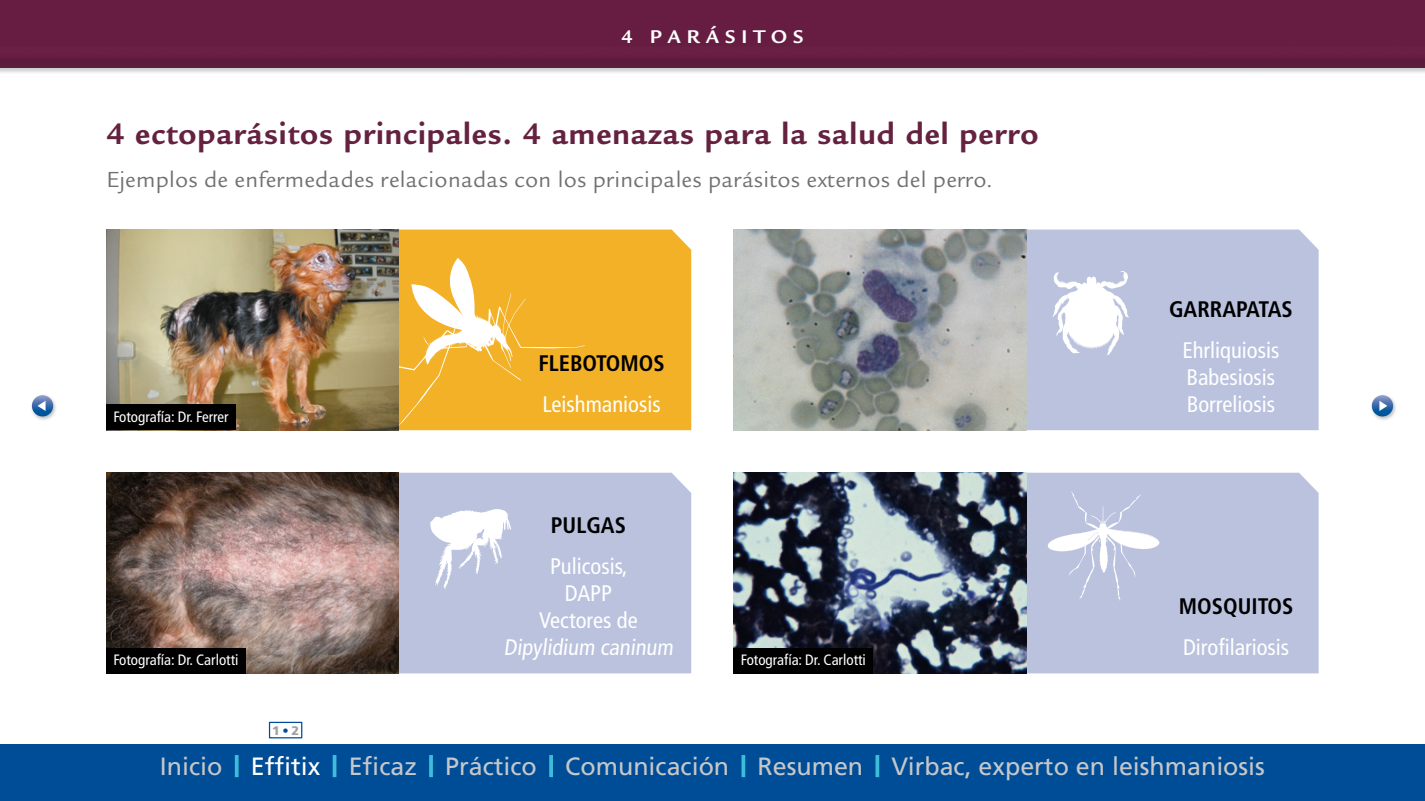
<style>
.page{position:relative;width:1425px;height:801px;background:#fff}
.page>*{position:absolute;margin:0;border:0;box-sizing:border-box;transform-origin:0 0}
.t1{font:700 32.5px "Legacy Sans";letter-spacing:.03em;color:#652240}
.t2{font:25px "Frutiger";color:#c6c7c8}
.t3{font:23.75px "Legacy Sans";letter-spacing:.01em;color:#707172}
.t4{font:condensed 22.5px/27px "Frutiger";color:#fff;text-align:center}
.t5{font:700 condensed 22.5px "Frutiger";color:#000}
.t6{font:700 20px "Legacy Sans";letter-spacing:.3em;color:#fff}
.t7{font:condensed 15px "Frutiger";color:#fff}
.t8{font:900 12.5px "Frutiger";color:#9ea0a2}
.s1{color:#004d97}
.s2{color:#fff}
</style>
<div class="page">
<div style="left:0;top:0;width:1424px;height:74px;background:#9ea0a2;opacity:.5"></div>
<img style="left:0;top:0;width:1424px;height:67px">
<div style="left:30px;top:394px;width:28px;height:27px;background:#9ea0a2;opacity:.7"></div>
<svg style="left:32px;top:395px;width:21px;height:21px"></svg>
<svg style="left:38px;top:401px;width:8px;height:10px"></svg>
<div style="left:399px;top:229px;width:292px;height:201px;background:#f2b127"></div>
<div style="left:1026px;top:229px;width:292px;height:201px;background:#bac2de"></div>
<div style="left:399px;top:473px;width:292px;height:200px;background:#bac2de"></div>
<div style="left:1026px;top:473px;width:292px;height:200px;background:#bac2de"></div>
<svg style="left:1047px;top:490px;width:112px;height:111px;background:#c5cbe3"></svg>
<svg style="left:1052px;top:271px;width:77px;height:84px"></svg>
<svg style="left:430px;top:509px;width:81px;height:80px"></svg>
<img style="left:106px;top:473px;width:293px;height:200px">
<img style="left:733px;top:229px;width:293px;height:201px">
<img style="left:733px;top:473px;width:293px;height:200px">
<svg style="left:399px;top:258px;width:186px;height:169px;background:#f3bb43"></svg>
<img style="left:106px;top:229px;width:293px;height:201px">
<div style="left:106px;top:405px;width:130px;height:25px;background:#000"></div>
<div style="left:106px;top:648px;width:139px;height:25px;background:#000"></div>
<div style="left:733px;top:648px;width:140px;height:25px;background:#000"></div>
<div style="left:1369px;top:394px;width:28px;height:27px;background:#9ea0a2;opacity:.7"></div>
<svg style="left:1371px;top:395px;width:22px;height:21px"></svg>
<svg style="left:1379px;top:401px;width:8px;height:10px"></svg>
<div style="left:269px;top:722px;width:33px;height:16px;border:1px solid #004d97"></div>
<div style="left:0;top:744px;width:1424px;height:57px;background:#004d97"></div>
<hr style="left:429px;top:755px;width:4px;height:22px;background:#3ab5d8">
<hr style="left:235px;top:755px;width:3px;height:22px;background:#3ebcdc">
<hr style="left:333px;top:755px;width:3px;height:22px;background:#3ebcdc">
<svg style="left:875px;top:755px;width:4px;height:22px"></svg>
<svg style="left:549px;top:755px;width:4px;height:22px"></svg>
<svg style="left:741px;top:755px;width:4px;height:22px"></svg>
<p class="t6" style="left:621px;top:25px;width:183px">4 PARÁSITOS</p>
<h1 class="t1" style="left:106px;top:115px;width:933px">4 ectoparásitos principales. 4 amenazas para la salud del perro</h1>
<p class="t3" style="left:106px;top:166px;width:888px">Ejemplos de enfermedades relacionadas con los principales parásitos externos del perro.</p>
<p class="t7" style="left:113px;top:408px;width:117px">Fotografía: Dr. Ferrer</p>
<p class="t5" style="left:538px;top:350px;width:128px">FLEBOTOMOS</p>
<p class="t4" style="left:542px;top:391px;width:120px">Leishmaniosis</p>
<p class="t5" style="left:551px;top:512px;width:76px">PULGAS</p>
<p class="t4" style="left:504px;top:553px;width:174px">Pulicosis,<br>DAPP<br>Vectores de<br>Dipylidium caninum</p>
<p class="t7" style="left:113px;top:651px;width:126px">Fotografía: Dr. Carlotti</p>
<p class="t7" style="left:741px;top:651px;width:126px">Fotografía: Dr. Carlotti</p>
<p class="t5" style="left:1169px;top:296px;width:125px">GARRAPATAS</p>
<p class="t4" style="left:1182px;top:337px;width:99px;text-align:left">Ehrliquiosis<br>Babesiosis<br>Borreliosis</p>
<p class="t5" style="left:1178px;top:593px;width:116px">MOSQUITOS</p>
<p class="t4" style="left:1183px;top:634px;width:108px">Dirofilariosis</p>
<p class="t8" style="left:272px;top:722px;width:28px">1 <span class="s1">•</span> 2</p>
<p class="t2" style="left:160px;top:752px;width:1106px">Inicio <span class="s2">Effitix</span> Eficaz Práctico Comunicación Resumen Virbac, experto en leishmaniosis</p>
</div>
